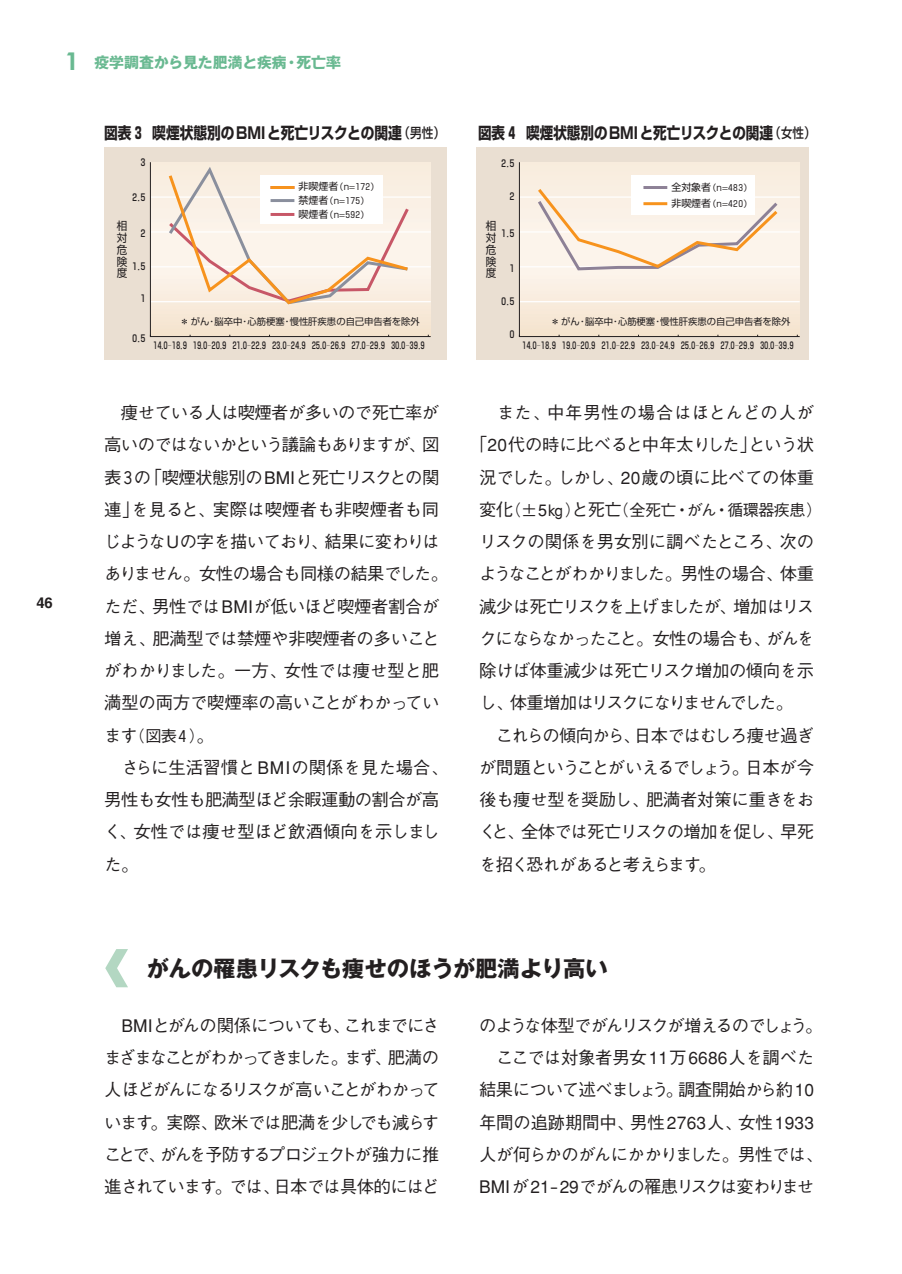
<style>
.page{position:relative;width:902px;height:1274px;background:#fff}
.page>*{position:absolute;margin:0;border:0;box-sizing:border-box;transform-origin:0 0}
.t1{font:700 22.4px "Gothic MB101";color:#231f20}
.t2{font:500 17.32px/32.2px "Gothic BBB";letter-spacing:-.035em;color:#231f20;text-align:justify}
.t3{font:500 17.32px/32.2px "Gothic BBB";letter-spacing:-.01em;color:#231f20}
.t4{font:500 16.1px "Gothic BBB";letter-spacing:-.04em;color:#231f20}
.t5{font:700 16.1px "Shin Go";color:#231f20;scale:.84 1}
.t6{font:700 16.1px "Shin Go";color:#231f20;scale:.85 1}
.t7{font:700 14.88px "Gothic MB101";color:#69b991}
.t8{font:700 14.88px "Helvetica";color:#231f20}
.t9{font:11.2px/11.7px "Shin Go";color:#231f20;text-align:justify;scale:.95 1}
.t10{font:500 9.62px "Shin Go";letter-spacing:-.455em;color:#231f20;scale:.81 1}
.t11{font:500 9.62px "Shin Go";letter-spacing:-.455em;color:#231f20;scale:.95 1}
.t12{font:9.28px "Shin Go";color:#231f20}
.t13{font:8.75px/14px "Shin Go";letter-spacing:-.42em;color:#231f20}
.s1{font-family:"Futura BT";font-weight:800;font-size:24.85px}
.s2{font-weight:500;font-size:13.65px}
.s3{font-size:9.97px}
.s4{font-size:17.32px}
.s5{font-size:14.88px}
</style>
<div class="page">
<div style="left:476px;top:148px;width:333px;height:212px;background:#eadfd2"></div>
<svg style="left:518px;top:162px;width:282px;height:175px"></svg>
<div style="left:104px;top:148px;width:343px;height:212px;background:#eadfd2"></div>
<svg style="left:150px;top:162px;width:281px;height:175px"></svg>
<svg style="left:105px;top:949px;width:23px;height:38px"></svg>
<p class="t7" style="left:64px;top:56px;width:278px"><span class="s1">1</span> 疫学調査から見た肥満と疾病・死亡率</p>
<p class="t8" style="left:37px;top:598px;width:18px">46</p>
<p class="t6" style="left:104px;top:127px;width:402px">図表３喫煙状態別のBMIと死亡リスクとの関連<span class="s2">（男性）</span></p>
<p class="t11" style="left:138px;top:159px;width:11px">３</p>
<p class="t11" style="left:130px;top:193px;width:20px">２．５</p>
<p class="t9" style="left:117px;top:222px;width:13px">相対危険度</p>
<p class="t11" style="left:138px;top:229px;width:11px">２</p>
<p class="t11" style="left:130px;top:263px;width:20px">１．５</p>
<p class="t11" style="left:138px;top:295px;width:11px">１</p>
<p class="t11" style="left:130px;top:335px;width:20px">０．５</p>
<p class="t13" style="left:298px;top:181px;width:82px"><span class="s3">非喫煙者</span>（n=１７２）<span class="s3">禁煙者</span>（n=１７５）<span class="s3">喫煙者</span>（n=５９２）</p>
<p class="t12" style="left:180px;top:318px;width:241px">＊ がん・脳卒中・心筋梗塞・慢性肝疾患の自己申告者を除外</p>
<p class="t10" style="left:152px;top:342px;width:341px">１４．０―１８．９ １９．０―２０．９ ２１．０―２２．９ ２３．０―２４．９ ２５．０―２６．９ ２７．０―２９．９ ３０．０―３９．９</p>
<p class="t2" style="left:104px;top:399px;width:345px;text-align:center">痩せている人は喫煙者が多いので死亡率が<br>高いのではないかという議論もありますが、図表３の「喫煙状態別のBMIと死亡リスクとの関連」を見ると、実際は喫煙者も非喫煙者も同じようなＵの字を描いており、結果に変わりはありません。女性の場合も同様の結果でした。ただ、男性ではBMIが低いほど喫煙者割合が増え、肥満型では禁煙や非喫煙者の多いことがわかりました。一方、女性では痩せ型と肥満型の両方で喫煙率の高いことがわかってい</p>
<p class="t4" style="left:104px;top:730px;width:111px"><span class="s4">ます</span>（図表４）<span class="s4">。</span></p>
<p class="t3" style="left:104px;top:754px;width:345px;text-indent:17px">さらに生活習慣とBMIの関係を見た場合、男性も女性も肥満型ほど余暇運動の割合が高く、女性では痩せ型ほど飲酒傾向を示しました。</p>
<p class="t5" style="left:478px;top:127px;width:403px">図表４喫煙状態別のBMIと死亡リスクとの関連<span class="s2">（女性）</span></p>
<p class="t11" style="left:499px;top:160px;width:20px">２．５</p>
<p class="t11" style="left:507px;top:193px;width:11px">２</p>
<p class="t9" style="left:486px;top:222px;width:13px">相対危険度</p>
<p class="t11" style="left:499px;top:230px;width:20px">１．５</p>
<p class="t11" style="left:507px;top:265px;width:11px">１</p>
<p class="t11" style="left:499px;top:298px;width:20px">０．５</p>
<p class="t11" style="left:507px;top:331px;width:11px">０</p>
<p class="t13" style="left:671px;top:181px;width:82px;line-height:16.3px"><span class="s3">全対象者</span>（n=４８３）<span class="s3">非喫煙者</span>（n=４２０）</p>
<p class="t12" style="left:550px;top:318px;width:241px">＊ がん・脳卒中・心筋梗塞・慢性肝疾患の自己申告者を除外</p>
<p class="t10" style="left:520px;top:342px;width:341px">１４．０―１８．９ １９．０―２０．９ ２１．０―２２．９ ２３．０―２４．９ ２５．０―２６．９ ２７．０―２９．９ ３０．０―３９．９</p>
<p class="t3" style="left:470px;top:399px;width:345px;text-align:right">また、中年男性の場合はほとんどの人が「20代の時に比べると中年太りした」という状況でした。しかし、20歳の頃に比べての体重</p>
<p class="t4" style="left:479px;top:504px;width:344px"><span class="s4">変化</span>（<span class="s5">±</span>5㎏）<span class="s4">と死亡</span>（全死亡・がん・循環器疾患）</p>
<p class="t2" style="left:479px;top:528px;width:336px">リスクの関係を男女別に調べたところ、次のようなことがわかりました。男性の場合、体重減少は死亡リスクを上げましたが、増加はリスクにならなかったこと。女性の場合も、がんを除けば体重減少は死亡リスク増加の傾向を示し、体重増加はリスクになりませんでした。</p>
<p class="t2" style="left:479px;top:721px;width:336px;text-indent:17px">これらの傾向から、日本ではむしろ痩せ過ぎが問題ということがいえるでしょう。日本が今後も痩せ型を奨励し、肥満者対策に重きをおくと、全体では死亡リスクの増加を促し、早死を招く恐れがあると考えらます。</p>
<p class="t1" style="left:146px;top:960px;width:462px">がんの罹患リスクも痩せのほうが肥満より高い</p>
<p class="t2" style="left:104px;top:1012px;width:336px;text-indent:17px">BMIとがんの関係についても、これまでにさまざまなことがわかってきました。まず、肥満の人ほどがんになるリスクが高いことがわかっています。実際、欧米では肥満を少しでも減らすことで、がんを予防するプロジェクトが強力に推進されています。では、日本では具体的にはど</p>
<p class="t2" style="left:479px;top:1012px;width:345px;text-align:center">のような体型でがんリスクが増えるのでしょう。ここでは対象者男女11万6686人を調べた<br>結果について述べましょう。調査開始から約10年間の追跡期間中、男性2763人、女性1933人が何らかのがんにかかりました。男性では、<br>BMIが21-29でがんの罹患リスクは変わりませ</p>
</div>
